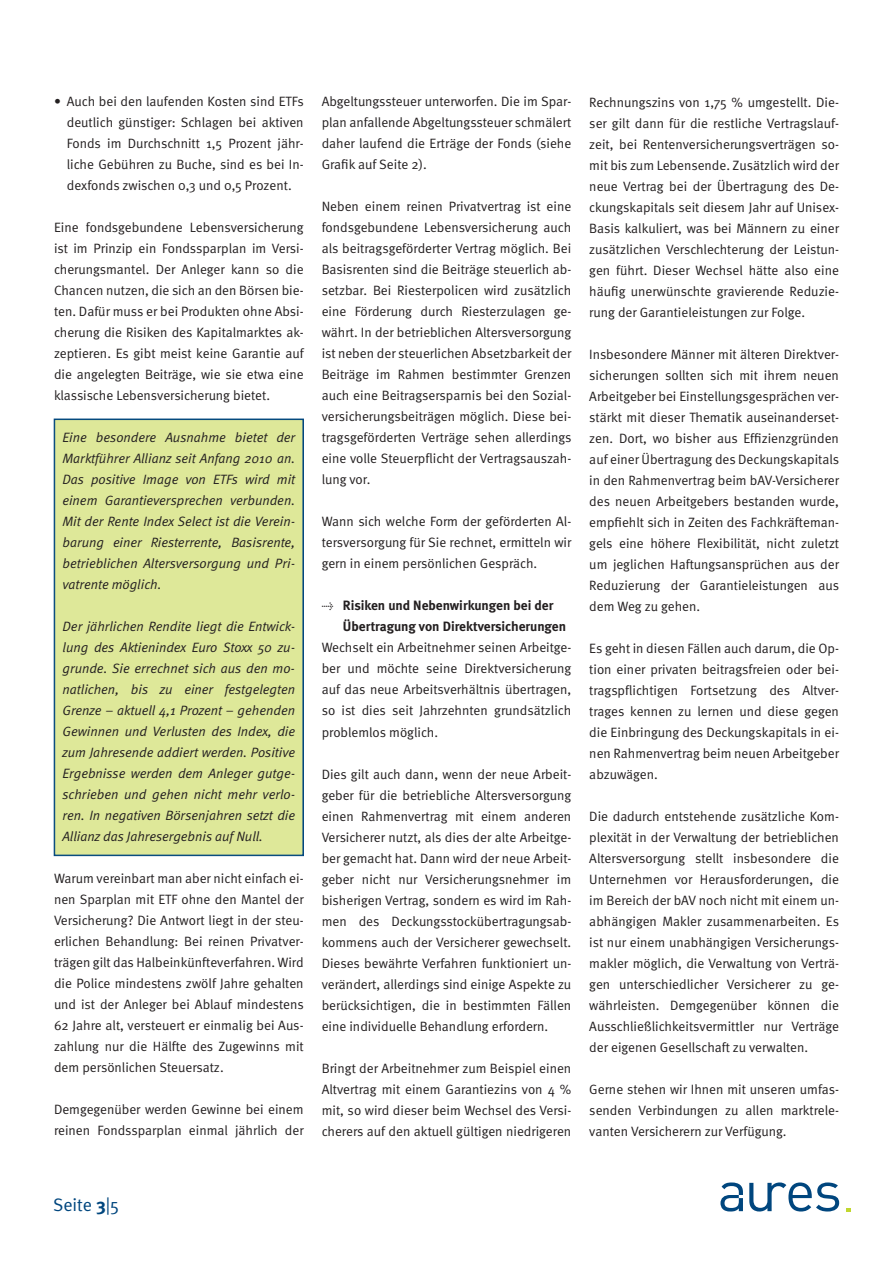
<style>
.page{position:relative;width:893px;height:1263px;background:#fff}
.page>*{position:absolute;margin:0;border:0;box-sizing:border-box;transform-origin:0 0}
.t1{font:18px "Meta Normal";color:#00467e}
.t2{font:13.5px/21px "Meta Normal";color:#231f20;text-align:justify}
.t3{font:italic 13.5px/21px "Meta Normal";color:#231f20;text-align:justify}
.t4{font:700 13.5px/21px "Meta";color:#231f20}
.s1{font-family:"Meta Normal Expert";font-weight:400}
.s2{font-family:"Meta";font-weight:700}
</style>
<div class="page">
<div style="left:54px;top:419px;width:250px;height:437px;background:#dee899"></div>
<svg style="left:846px;top:1208px;width:4px;height:3px"></svg>
<svg style="left:749px;top:1182px;width:90px;height:29px"></svg>
<svg style="left:720px;top:1182px;width:23px;height:29px"></svg>
<p class="t2" style="left:67px;top:91px;width:239px;text-indent:-13px">• Auch bei den laufenden Kosten sind ETFs deutlich günstiger: Schlagen bei aktiven Fonds im Durchschnitt 1,5 Prozent jähr&shy;liche Gebühren zu Buche, sind es bei In&shy;dexfonds zwischen 0,3 und 0,5 Prozent.</p>
<p class="t2" style="left:54px;top:217px;width:251px">Eine fondsgebundene Lebensversicherung ist im Prinzip ein Fondssparplan im Versi&shy;cherungsmantel. Der Anleger kann so die Chancen nutzen, die sich an den Börsen bie&shy;ten. Dafür muss er bei Produkten ohne Absi&shy;cherung die Risiken des Kapitalmarktes ak&shy;zeptieren. Es gibt meist keine Garantie auf die angelegten Beiträge, wie sie etwa eine klassische Lebensversicherung bietet.</p>
<p class="t3" style="left:63px;top:427px;width:234px">Eine besondere Ausnahme bietet der Marktführer Allianz seit Anfang 2010 an.<br>Das positive Image von ETFs wird mit einem Garantieversprechen verbunden.<br>Mit der Rente Index Select ist die Verein&shy;barung einer Riesterrente, Basisrente, betrieblichen Altersversorgung und Pri&shy;vatrente möglich.</p>
<p class="t3" style="left:63px;top:616px;width:234px">Der jährlichen Rendite liegt die Entwick&shy;lung des Aktienindex Euro Stoxx 50 zu&shy;grunde. Sie errechnet sich aus den mo&shy;natlichen, bis zu einer festgelegten Grenze – aktuell 4,1 Prozent – gehenden Gewinnen und Verlusten des Index, die zum Jahresende addiert werden. Positive Ergebnisse werden dem Anleger gutge&shy;schrieben und gehen nicht mehr verlo&shy;ren. In negativen Börsenjahren setzt die Allianz das Jahresergebnis auf Null.</p>
<p class="t2" style="left:54px;top:868px;width:251px">Warum vereinbart man aber nicht einfach ei&shy;nen Sparplan mit ETF ohne den Mantel der Versicherung? Die Antwort liegt in der steu&shy;erlichen Behandlung: Bei reinen Privatver&shy;trägen gilt das Halbeinkünfteverfahren. Wird die Police mindestens zwölf Jahre gehalten und ist der Anleger bei Ablauf mindestens 62 Jahre alt, versteuert er einmalig bei Aus&shy;zahlung nur die Hälfte des Zugewinns mit dem persönlichen Steuersatz.</p>
<p class="t2" style="left:54px;top:1099px;width:251px">Demgegenüber werden Gewinne bei einem reinen Fondssparplan einmal jährlich der</p>
<p class="t2" style="left:322px;top:91px;width:251px">Abgeltungssteuer unterworfen. Die im Spar&shy;plan anfallende Abgeltungssteuer schmälert daher laufend die Erträge der Fonds (siehe Grafik auf Seite 2).</p>
<p class="t2" style="left:322px;top:196px;width:251px">Neben einem reinen Privatvertrag ist eine fondsgebundene Lebensversicherung auch als beitragsgeförderter Vertrag möglich. Bei Basisrenten sind die Beiträge steuerlich ab&shy;setzbar. Bei Riesterpolicen wird zusätzlich eine Förderung durch Riesterzulagen ge&shy;währt. In der betrieblichen Altersversorgung ist neben der steuerlichen Absetzbarkeit der Beiträge im Rahmen bestimmter Grenzen auch eine Beitragsersparnis bei den Sozial&shy;versicherungsbeiträgen möglich. Diese bei&shy;tragsgeförderten Verträge sehen allerdings eine volle Steuerpflicht der Vertragsauszah&shy;lung vor.</p>
<p class="t2" style="left:322px;top:511px;width:251px">Wann sich welche Form der geförderten Al&shy;tersversorgung für Sie rechnet, ermitteln wir gern in einem persönlichen Gespräch.</p>
<p class="t4" style="left:343px;top:595px;width:225px;text-indent:-21px"><span class="s1">t</span> Risiken und Nebenwirkungen bei der<br>Übertragung von Direktversicherungen</p>
<p class="t2" style="left:322px;top:637px;width:251px">Wechselt ein Arbeitnehmer seinen Arbeitge&shy;ber und möchte seine Direktversicherung auf das neue Arbeitsverhältnis übertragen, so ist dies seit Jahrzehnten grundsätzlich problemlos möglich.</p>
<p class="t2" style="left:322px;top:763px;width:251px">Dies gilt auch dann, wenn der neue Arbeit&shy;geber für die betriebliche Altersversorgung einen Rahmenvertrag mit einem anderen Versicherer nutzt, als dies der alte Arbeitge&shy;ber gemacht hat. Dann wird der neue Arbeit&shy;geber nicht nur Versicherungsnehmer im bisherigen Vertrag, sondern es wird im Rah&shy;men des Deckungsstockübertragungsab&shy;kommens auch der Versicherer gewechselt.<br>Dieses bewährte Verfahren funktioniert un&shy;verändert, allerdings sind einige Aspekte zu berücksichtigen, die in bestimmten Fällen eine individuelle Behandlung erfordern.</p>
<p class="t2" style="left:322px;top:1057px;width:251px">Bringt der Arbeitnehmer zum Beispiel einen Altvertrag mit einem Garantiezins von 4 % mit, so wird dieser beim Wechsel des Versi&shy;cherers auf den aktuell gültigen niedrigeren</p>
<p class="t2" style="left:589px;top:91px;width:251px">Rechnungszins von 1,75 % umgestellt. Die&shy;ser gilt dann für die restliche Vertragslauf&shy;zeit, bei Rentenversicherungsverträgen so&shy;mit bis zum Lebensende. Zusätzlich wird der neue Vertrag bei der Übertragung des De&shy;ckungskapitals seit diesem Jahr auf Unisex-Basis kalkuliert, was bei Männern zu einer zusätzlichen Verschlechterung der Leistun&shy;gen führt. Dieser Wechsel hätte also eine häufig unerwünschte gravierende Reduzie&shy;rung der Garantieleistungen zur Folge.</p>
<p class="t2" style="left:589px;top:343px;width:251px">Insbesondere Männer mit älteren Direktver&shy;sicherungen sollten sich mit ihrem neuen Arbeitgeber bei Einstellungsgesprächen ver&shy;stärkt mit dieser Thematik auseinanderset&shy;zen. Dort, wo bisher aus Effizienzgründen auf einer Übertragung des Deckungskapitals in den Rahmenvertrag beim bAV-Versicherer des neuen Arbeitgebers bestanden wurde, empfiehlt sich in Zeiten des Fachkräfteman&shy;gels eine höhere Flexibilität, nicht zuletzt um jeglichen Haftungsansprüchen aus der Reduzierung der Garantieleistungen aus dem Weg zu gehen.</p>
<p class="t2" style="left:589px;top:637px;width:251px">Es geht in diesen Fällen auch darum, die Op&shy;tion einer privaten beitragsfreien oder bei&shy;tragspflichtigen Fortsetzung des Altver&shy;trages kennen zu lernen und diese gegen die Einbringung des Deckungskapitals in ei&shy;nen Rahmenvertrag beim neuen Arbeitgeber abzuwägen.</p>
<p class="t2" style="left:589px;top:805px;width:251px">Die dadurch entstehende zusätzliche Kom&shy;plexität in der Verwaltung der betrieblichen Altersversorgung stellt insbesondere die Unternehmen vor Herausforderungen, die im Bereich der bAV noch nicht mit einem un&shy;abhängigen Makler zusammenarbeiten. Es ist nur einem unabhängigen Versicherungs&shy;makler möglich, die Verwaltung von Verträ&shy;gen unterschiedlicher Versicherer zu ge&shy;währleisten. Demgegenüber können die Ausschließlichkeitsvermittler nur Verträge der eigenen Gesellschaft zu verwalten.</p>
<p class="t2" style="left:589px;top:1078px;width:251px">Gerne stehen wir Ihnen mit unseren umfas&shy;senden Verbindungen zu allen marktrele&shy;vanten Versicherern zur Verfügung.</p>
<h1 class="t1" style="left:53px;top:1194px;width:67px">Seite <span class="s2">3</span>|5</h1>
</div>
